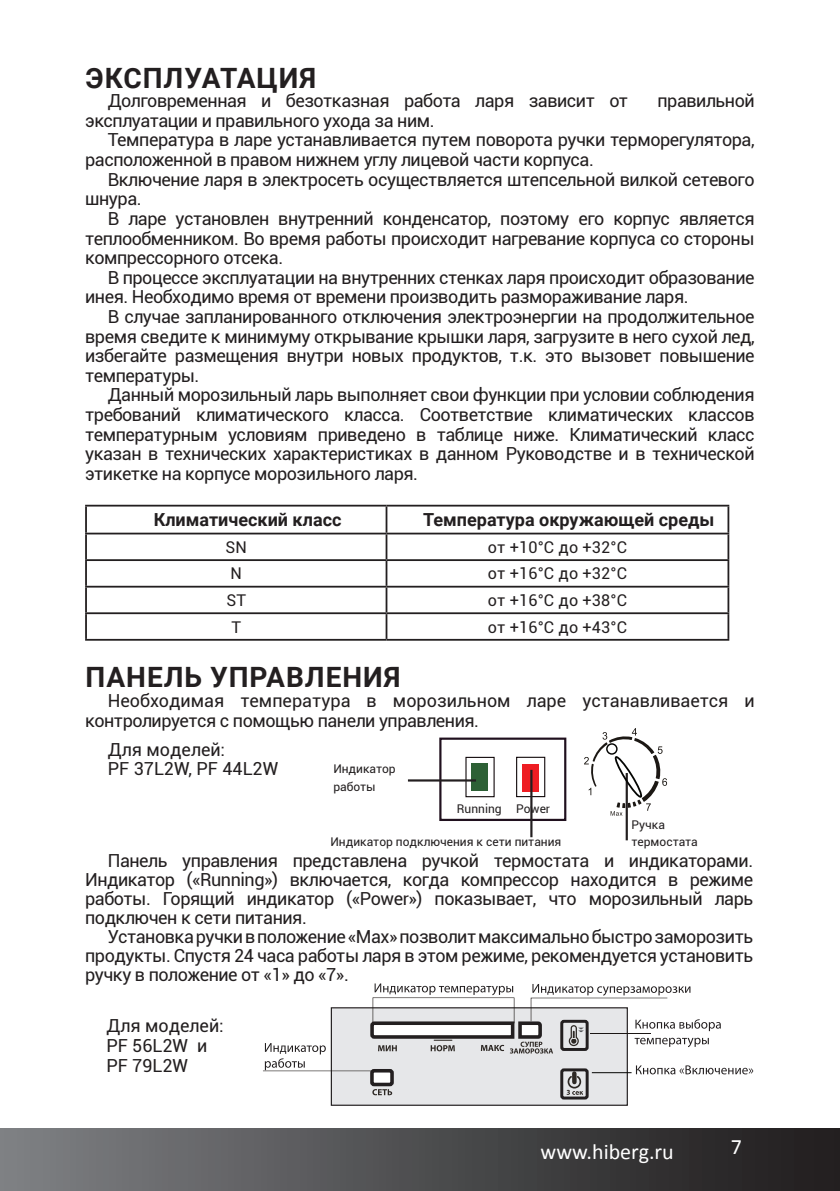
<style>
.page{position:relative;width:840px;height:1191px;background:#fff}
.page>*{position:absolute;margin:0;border:0;box-sizing:border-box;transform-origin:0 0}
.t1{font:700 28px "Roboto";letter-spacing:.035em;color:#231f20}
.t2{font:22px "Calibri";color:#fff}
.t3{font:18px/19px "Roboto";letter-spacing:-.025em;color:#231f20;text-align:justify}
.t4{font:18px/19.6px "Roboto";letter-spacing:-.005em;color:#231f20}
.t5{font:18px/19.6px "Roboto";color:#231f20}
.t6{font:700 18px "Roboto";color:#231f20}
.t7{font:16.2px "Roboto";letter-spacing:.01em;color:#231f20}
.t8{font:12px/17.6px "Roboto";color:#231f20}
</style>
<div class="page">
<div style="left:0;top:1128px;width:839px;height:63px;background:linear-gradient(to right,#7e8184,#1e1b1c)"></div>
<div style="left:331px;top:1007px;width:296px;height:98px;background:#e6e7e9"></div>
<svg style="left:263px;top:983px;width:490px;height:118px"></svg>
<hr style="left:85px;top:505px;width:301px;height:1px;background:#231f20">
<hr style="left:85px;top:506px;width:2px;height:26px;background:#231f20">
<hr style="left:386px;top:505px;width:343px;height:1px;background:#231f20">
<hr style="left:385px;top:506px;width:2px;height:26px;background:#231f20">
<hr style="left:727px;top:506px;width:2px;height:26px;background:#231f20">
<hr style="left:85px;top:532px;width:301px;height:2px;background:#231f20">
<hr style="left:85px;top:534px;width:2px;height:25px;background:#231f20">
<hr style="left:386px;top:532px;width:343px;height:2px;background:#231f20">
<hr style="left:385px;top:534px;width:2px;height:25px;background:#231f20">
<hr style="left:727px;top:534px;width:2px;height:25px;background:#231f20">
<hr style="left:85px;top:559px;width:301px;height:2px;background:#231f20">
<hr style="left:85px;top:561px;width:2px;height:25px;background:#231f20">
<hr style="left:386px;top:559px;width:343px;height:2px;background:#231f20">
<hr style="left:385px;top:561px;width:2px;height:25px;background:#231f20">
<hr style="left:727px;top:561px;width:2px;height:25px;background:#231f20">
<hr style="left:85px;top:586px;width:301px;height:1px;background:#231f20">
<hr style="left:85px;top:587px;width:2px;height:25px;background:#231f20">
<hr style="left:386px;top:586px;width:343px;height:1px;background:#231f20">
<hr style="left:385px;top:587px;width:2px;height:25px;background:#231f20">
<hr style="left:727px;top:587px;width:2px;height:25px;background:#231f20">
<hr style="left:85px;top:612px;width:301px;height:2px;background:#231f20">
<hr style="left:85px;top:614px;width:2px;height:25px;background:#231f20">
<hr style="left:386px;top:612px;width:343px;height:2px;background:#231f20">
<hr style="left:385px;top:614px;width:2px;height:25px;background:#231f20">
<hr style="left:727px;top:614px;width:2px;height:25px;background:#231f20">
<hr style="left:85px;top:639px;width:301px;height:1px;background:#231f20">
<hr style="left:386px;top:639px;width:343px;height:1px;background:#231f20">
<div style="left:470px;top:763px;width:17px;height:28px;background:#2d6035"></div>
<div style="left:522px;top:764px;width:16px;height:27px;background:#ee1d23"></div>
<div style="left:439px;top:737px;width:127px;height:84px;border:2px solid #20101e"></div>
<div style="left:465px;top:757px;width:29px;height:40px;border:1px solid #0e0608"></div>
<div style="left:516px;top:756px;width:29px;height:41px;border:1px solid #0e0608"></div>
<hr style="left:625px;top:773px;width:2px;height:67px;background:#231f20">
<hr style="left:530px;top:770px;width:2px;height:67px;background:#231f20">
<hr style="left:407px;top:779px;width:69px;height:2px;background:#231f20">
<svg style="left:584px;top:728px;width:82px;height:87px"></svg>
<div style="left:605px;top:743px;width:12px;height:11px;border:1px solid #040503;border-radius:50%"></div>
<hr style="left:591px;top:1072px;width:40px;height:1px;background:#040503">
<h1 class="t1" style="left:86px;top:58px;width:232px">ЭКСПЛУАТАЦИЯ</h1>
<p class="t3" style="left:108px;top:91px;width:521px">Долговременная и безотказная работа ларя зависит от</p>
<p class="t3" style="left:657px;top:91px;width:99px">правильной</p>
<p class="t3" style="left:85px;top:110px;width:351px">эксплуатации и правильного ухода за ним.</p>
<p class="t3" style="left:108px;top:130px;width:648px">Температура в ларе устанавливается путем поворота ручки терморегулятора,</p>
<p class="t3" style="left:85px;top:149px;width:510px">расположенной в правом нижнем углу лицевой части корпуса.</p>
<p class="t3" style="left:108px;top:169px;width:648px">Включение ларя в электросеть осуществляется штепсельной вилкой сетевого</p>
<p class="t3" style="left:85px;top:189px;width:58px">шнура.</p>
<p class="t3" style="left:108px;top:208px;width:648px">В ларе установлен внутренний конденсатор, поэтому его корпус является</p>
<p class="t3" style="left:85px;top:228px;width:670px">теплообменником. Во время работы происходит нагревание корпуса со стороны</p>
<p class="t3" style="left:85px;top:247px;width:199px">компрессорного отсека.</p>
<p class="t3" style="left:108px;top:267px;width:648px">В процессе эксплуатации на внутренних стенках ларя происходит образование</p>
<p class="t3" style="left:85px;top:287px;width:604px">инея. Необходимо время от времени производить размораживание ларя.</p>
<p class="t3" style="left:108px;top:306px;width:648px">В случае запланированного отключения электроэнергии на продолжительное</p>
<p class="t3" style="left:85px;top:326px;width:670px">время сведите к минимуму открывание крышки ларя, загрузите в него сухой лед,</p>
<p class="t3" style="left:85px;top:345px;width:670px">избегайте размещения внутри новых продуктов, т.к. это вызовет повышение</p>
<p class="t3" style="left:85px;top:365px;width:116px">температуры.</p>
<p class="t3" style="left:108px;top:385px;width:648px">Данный морозильный ларь выполняет свои функции при условии соблюдения</p>
<p class="t3" style="left:85px;top:404px;width:670px">требований климатического класса. Соответствие климатических классов</p>
<p class="t3" style="left:85px;top:424px;width:670px">температурным условиям приведено в таблице ниже. Климатический класс</p>
<p class="t3" style="left:85px;top:443px;width:670px">указан в технических характеристиках в данном Руководстве и в технической</p>
<p class="t3" style="left:85px;top:463px;width:334px">этикетке на корпусе морозильного ларя.</p>
<p class="t6" style="left:154px;top:507px;width:189px">Климатический класс</p>
<p class="t6" style="left:423px;top:507px;width:292px">Температура окружающей среды</p>
<p class="t7" style="left:225px;top:536px;width:23px">SN</p>
<p class="t7" style="left:487px;top:536px;width:140px">от +10°C до +32°C</p>
<p class="t7" style="left:230px;top:562px;width:13px">N</p>
<p class="t7" style="left:487px;top:562px;width:140px">от +16°C до +32°C</p>
<p class="t7" style="left:226px;top:589px;width:21px">ST</p>
<p class="t7" style="left:487px;top:589px;width:140px">от +16°C до +38°C</p>
<p class="t7" style="left:231px;top:615px;width:11px">T</p>
<p class="t7" style="left:487px;top:615px;width:140px">от +16°C до +43°C</p>
<h1 class="t1" style="left:86px;top:658px;width:316px">ПАНЕЛЬ УПРАВЛЕНИЯ</h1>
<p class="t4" style="left:85px;top:690px;width:670px;text-indent:23px">Необходимая температура в морозильном ларе устанавливается и контролируется с помощью панели управления.</p>
<p class="t5" style="left:108px;top:739px;width:172px">Для моделей:<br>PF 37L2W, PF 44L2W</p>
<p class="t8" style="left:333px;top:759px;width:64px">Индикатор работы</p>
<p class="t8" style="left:456px;top:799px;width:95px">Running Power</p>
<p class="t8" style="left:631px;top:815px;width:35px">Ручка</p>
<p class="t8" style="left:330px;top:832px;width:232px">Индикатор подключения к сети питания</p>
<p class="t8" style="left:631px;top:833px;width:68px">термостата</p>
<p class="t3" style="left:85px;top:850px;width:669px;text-indent:23px">Панель управления представлена ручкой термостата и индикаторами.<br>Индикатор («Running») включается, когда компрессор находится в режиме работы. Горящий индикатор («Power») показывает, что морозильный ларь подключен к сети питания.</p>
<p class="t3" style="left:85px;top:926px;width:669px;text-indent:23px">Установка ручки в положение «Max» позволит максимально быстро заморозить продукты. Спустя 24 часа работы ларя в этом режиме, рекомендуется установить ручку в положение от «1» до «7».</p>
<p class="t5" style="left:106px;top:1015px;width:119px">Для моделей:<br>PF 56L2W и<br>PF 79L2W</p>
<p class="t2" style="left:540px;top:1137px;width:135px">www.hiberg.ru</p>
<p class="t2" style="left:730px;top:1133px;width:13px">7</p>
</div>
